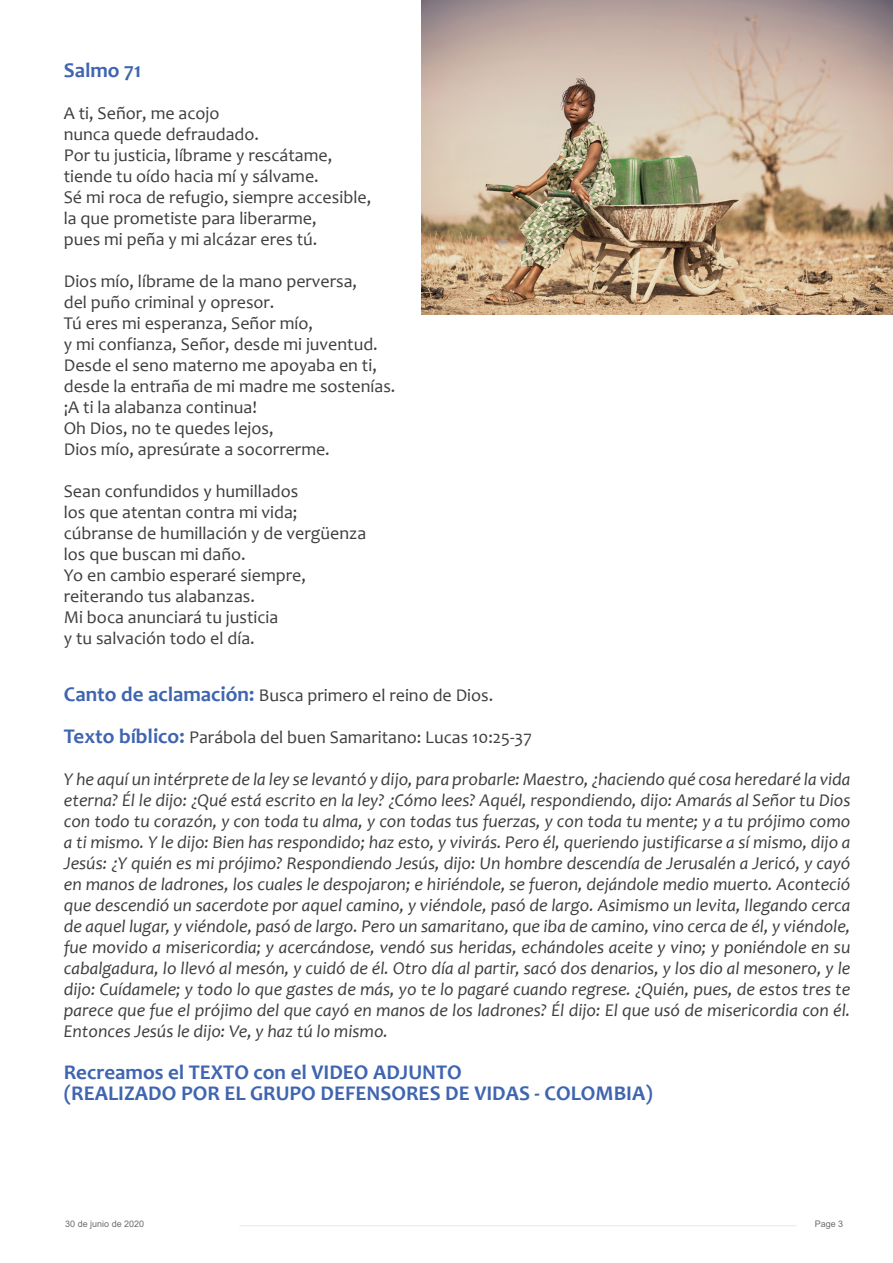
<style>
.page{position:relative;width:893px;height:1263px;background:#fff}
.page>*{position:absolute;margin:0;border:0;box-sizing:border-box;transform-origin:0 0}
.t1{font:700 21px/21px "Candara";color:#3f65b0}
.t2{font:italic 18px/21px "Candara";color:#3e3e3f;text-align:justify}
.t3{font:18px/21px "Candara";color:#3e3e3f}
.t4{font:9px "Arial";color:#6c6d70}
.s1{font-weight:700;font-size:21px;color:#3f65b0}
</style>
<div class="page">
<hr style="left:240px;top:1225px;width:557px;height:1px;background:#e6e7e9">
<img style="left:422px;top:0;width:471px;height:314px">
<p class="t1" style="left:64px;top:59px;width:79px">Salmo 71</p>
<p class="t3" style="left:64px;top:102px;width:309px">A ti, Señor, me acojo<br>nunca quede defraudado.<br>Por tu justicia, líbrame y rescátame, tiende tu oído hacia mí y sálvame.<br>Sé mi roca de refugio, siempre accesible, la que prometiste para liberarme,<br>pues mi peña y mi alcázar eres tú.</p>
<p class="t3" style="left:64px;top:270px;width:333px">Dios mío, líbrame de la mano perversa,<br>del puño criminal y opresor.<br>Tú eres mi esperanza, Señor mío,<br>y mi confianza, Señor, desde mi juventud.<br>Desde el seno materno me apoyaba en ti, desde la entraña de mi madre me sostenías. ¡A ti la alabanza continua!<br>Oh Dios, no te quedes lejos,<br>Dios mío, apresúrate a socorrerme.</p>
<p class="t3" style="left:64px;top:480px;width:304px">Sean confundidos y humillados<br>los que atentan contra mi vida; cúbranse de humillación y de vergüenza los que buscan mi daño.<br>Yo en cambio esperaré siempre, reiterando tus alabanzas.<br>Mi boca anunciará tu justicia<br>y tu salvación todo el día.</p>
<p class="t3" style="left:64px;top:684px;width:431px"><span class="s1">Canto de aclamación:</span> Busca primero el reino de Dios.</p>
<p class="t3" style="left:64px;top:726px;width:470px"><span class="s1">Texto bíblico:</span> Parábola del buen Samaritano: Lucas 10:25-37</p>
<p class="t2" style="left:64px;top:768px;width:788px">Y he aquí un intérprete de la ley se levantó y dijo, para probarle: Maestro, ¿haciendo qué cosa heredaré la vida eterna? Él le dijo: ¿Qué está escrito en la ley? ¿Cómo lees? Aquél, respondiendo, dijo: Amarás al Señor tu Dios con todo tu corazón, y con toda tu alma, y con todas tus fuerzas, y con toda tu mente; y a tu prójimo como a ti mismo. Y le dijo: Bien has respondido; haz esto, y vivirás. Pero él, queriendo justificarse a sí mismo, dijo a Jesús: ¿Y quién es mi prójimo? Respondiendo Jesús, dijo: Un hombre descendía de Jerusalén a Jericó, y cayó en manos de ladrones, los cuales le despojaron; e hiriéndole, se fueron, dejándole medio muerto. Aconteció que descendió un sacerdote por aquel camino, y viéndole, pasó de largo. Asimismo un levita, llegando cerca de aquel lugar, y viéndole, pasó de largo. Pero un samaritano, que iba de camino, vino cerca de él, y viéndole, fue movido a misericordia; y acercándose, vendó sus heridas, echándoles aceite y vino; y poniéndole en su cabalgadura, lo llevó al mesón, y cuidó de él. Otro día al partir, sacó dos denarios, y los dio al mesonero, y le dijo: Cuídamele; y todo lo que gastes de más, yo te lo pagaré cuando regrese. ¿Quién, pues, de estos tres te parece que fue el prójimo del que cayó en manos de los ladrones? Él dijo: El que usó de misericordia con él.<br>Entonces Jesús le dijo: Ve, y haz tú lo mismo.</p>
<p class="t1" style="left:64px;top:1061px;width:590px">Recreamos el TEXTO con el VIDEO ADJUNTO<br>(REALIZADO POR EL GRUPO DEFENSORES DE VIDAS - COLOMBIA)</p>
<p class="t4" style="left:65px;top:1218px;width:81px">30 de junio de 2020</p>
<p class="t4" style="left:815px;top:1218px;width:30px">Page 3</p>
</div>
